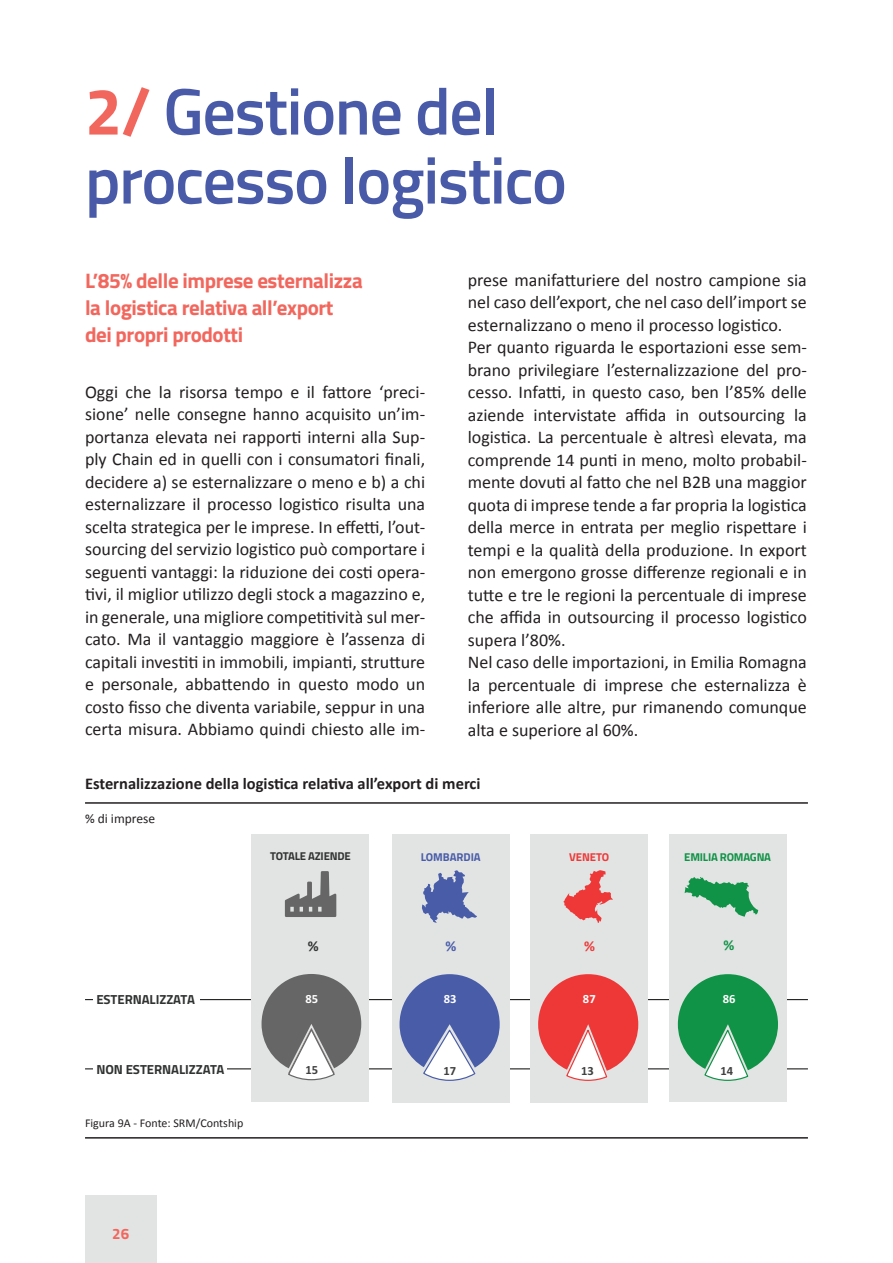
<style>
.page{position:relative;width:893px;height:1263px;background:#fff}
.page>*{position:absolute;margin:0;border:0;box-sizing:border-box;transform-origin:0 0}
.t1{font:600 66px/69px "Titillium";letter-spacing:-.02em;color:#495ba8}
.t2{font:700 21px/27px "Titillium";letter-spacing:-.02em;color:#f2675d}
.t3{font:18px/22.5px "Calibri";color:#231f20;text-align:justify}
.t4{font:700 16.5px "Calibri";color:#231f20}
.t5{font:700 15.15px "Titillium";color:#f2675d}
.t6{font:700 14.85px "Calibri";color:#313232}
.t7{font:700 14.85px "Calibri";color:#495ca8}
.t8{font:700 14.85px "Calibri";color:#ee3838}
.t9{font:700 14.85px "Calibri";color:#109346}
.t10{font:13.5px "Calibri";color:#231f20}
.t11{font:700 13.2px "Titillium";letter-spacing:-.005em;color:#313232}
.t12{font:700 12.6px "Calibri";color:#fff}
.t13{font:700 12.6px "Calibri";color:#404040}
.t14{font:12px "Calibri";color:#231f20}
.t15{font:700 11.4px "Titillium";letter-spacing:-.02em;color:#313232}
.t16{font:700 11.4px "Titillium";letter-spacing:-.02em;color:#109346}
.t17{font:700 11.4px "Titillium";letter-spacing:-.005em;color:#495ca8}
.t18{font:700 11.4px "Titillium";letter-spacing:-.005em;color:#ee3838}
.s1{font-weight:700;color:#f2675d}
</style>
<div class="page">
<div style="left:85px;top:1195px;width:71px;height:68px;background:#e2e4e4"></div>
<hr style="left:85px;top:802px;width:723px;height:2px;background:#231f20">
<hr style="left:85px;top:999px;width:723px;height:1px;background:#040503">
<hr style="left:85px;top:1068px;width:723px;height:1px;background:#040503">
<div style="left:252px;top:834px;width:117px;height:268px;background:#e2e4e4"></div>
<div style="left:669px;top:834px;width:117px;height:268px;background:#e2e4e4"></div>
<svg style="left:685px;top:877px;width:73px;height:39px"></svg>
<svg style="left:285px;top:871px;width:51px;height:46px"></svg>
<svg style="left:262px;top:974px;width:99px;height:107px"></svg>
<svg style="left:678px;top:974px;width:100px;height:107px"></svg>
<div style="left:392px;top:834px;width:117px;height:268px;background:#e2e4e4"></div>
<svg style="left:422px;top:870px;width:55px;height:53px"></svg>
<svg style="left:400px;top:974px;width:100px;height:107px"></svg>
<div style="left:530px;top:834px;width:118px;height:268px;background:#e2e4e4"></div>
<svg style="left:563px;top:870px;width:50px;height:53px"></svg>
<svg style="left:538px;top:974px;width:100px;height:107px"></svg>
<div style="left:93px;top:1062px;width:134px;height:17px;background:#fff"></div>
<div style="left:93px;top:993px;width:107px;height:17px;background:#fff"></div>
<hr style="left:85px;top:1137px;width:723px;height:1px;background:#231f20">
<p class="t1" style="left:85px;top:74px;width:483px"><span class="s1">2/</span> Gestione del processo logistico</p>
<p class="t2" style="left:85px;top:266px;width:279px">L’85% delle imprese esternalizza la logistica relativa all’export dei propri prodotti</p>
<p class="t3" style="left:85px;top:380px;width:342px">Oggi che la risorsa tempo e il fattore ‘preci&shy;sione’ nelle consegne hanno acquisito un’im&shy;portanza elevata nei rapporti interni alla Sup&shy;ply Chain ed in quelli con i consumatori finali, decidere a) se esternalizzare o meno e b) a chi esternalizzare il processo logistico risulta una scelta strategica per le imprese. In effetti, l’out&shy;sourcing del servizio logistico può comportare i seguenti vantaggi: la riduzione dei costi opera&shy;tivi, il miglior utilizzo degli stock a magazzino e, in generale, una migliore competitività sul mer&shy;cato. Ma il vantaggio maggiore è l’assenza di capitali investiti in immobili, impianti, strutture e personale, abbattendo in questo modo un costo fisso che diventa variabile, seppur in una certa misura. Abbiamo quindi chiesto alle im-</p>
<p class="t3" style="left:468px;top:268px;width:341px">prese manifatturiere del nostro campione sia nel caso dell’export, che nel caso dell’import se esternalizzano o meno il processo logistico.</p>
<p class="t3" style="left:468px;top:336px;width:341px">Per quanto riguarda le esportazioni esse sem&shy;brano privilegiare l’esternalizzazione del pro&shy;cesso. Infatti, in questo caso, ben l’85% delle aziende intervistate affida in outsourcing la logistica. La percentuale è altresì elevata, ma comprende 14 punti in meno, molto probabil&shy;mente dovuti al fatto che nel B2B una maggior quota di imprese tende a far propria la logistica della merce in entrata per meglio rispettare i tempi e la qualità della produzione. In export non emergono grosse differenze regionali e in tutte e tre le regioni la percentuale di imprese che affida in outsourcing il processo logistico supera l’80%.</p>
<p class="t3" style="left:468px;top:651px;width:341px">Nel caso delle importazioni, in Emilia Romagna la percentuale di imprese che esternalizza è inferiore alle altre, pur rimanendo comunque alta e superiore al 60%.</p>
<p class="t4" style="left:85px;top:773px;width:397px">Esternalizzazione della logistica relativa all’export di merci</p>
<p class="t10" style="left:85px;top:810px;width:72px">% di imprese</p>
<p class="t15" style="left:270px;top:847px;width:82px">TOTALE AZIENDE</p>
<p class="t16" style="left:684px;top:848px;width:88px">EMILIA ROMAGNA</p>
<p class="t18" style="left:569px;top:848px;width:42px">VENETO</p>
<p class="t17" style="left:421px;top:848px;width:62px">LOMBARDIA</p>
<p class="t11" style="left:96px;top:990px;width:100px">ESTERNALIZZATA</p>
<p class="t11" style="left:96px;top:1059px;width:129px">NON ESTERNALIZZATA</p>
<p class="t14" style="left:85px;top:1115px;width:160px">Figura 9A - Fonte: SRM/Contship</p>
<p class="t6" style="left:308px;top:936px;width:12px">%</p>
<p class="t12" style="left:305px;top:990px;width:14px">85</p>
<p class="t13" style="left:305px;top:1062px;width:14px">15</p>
<p class="t7" style="left:445px;top:936px;width:12px">%</p>
<p class="t8" style="left:584px;top:936px;width:12px">%</p>
<p class="t9" style="left:723px;top:936px;width:12px">%</p>
<p class="t12" style="left:444px;top:991px;width:14px">83</p>
<p class="t12" style="left:583px;top:991px;width:14px">87</p>
<p class="t12" style="left:723px;top:991px;width:14px">86</p>
<p class="t13" style="left:443px;top:1062px;width:14px">17</p>
<p class="t13" style="left:581px;top:1062px;width:14px">13</p>
<p class="t13" style="left:721px;top:1062px;width:14px">14</p>
<p class="t5" style="left:112px;top:1222px;width:19px">26</p>
</div>
